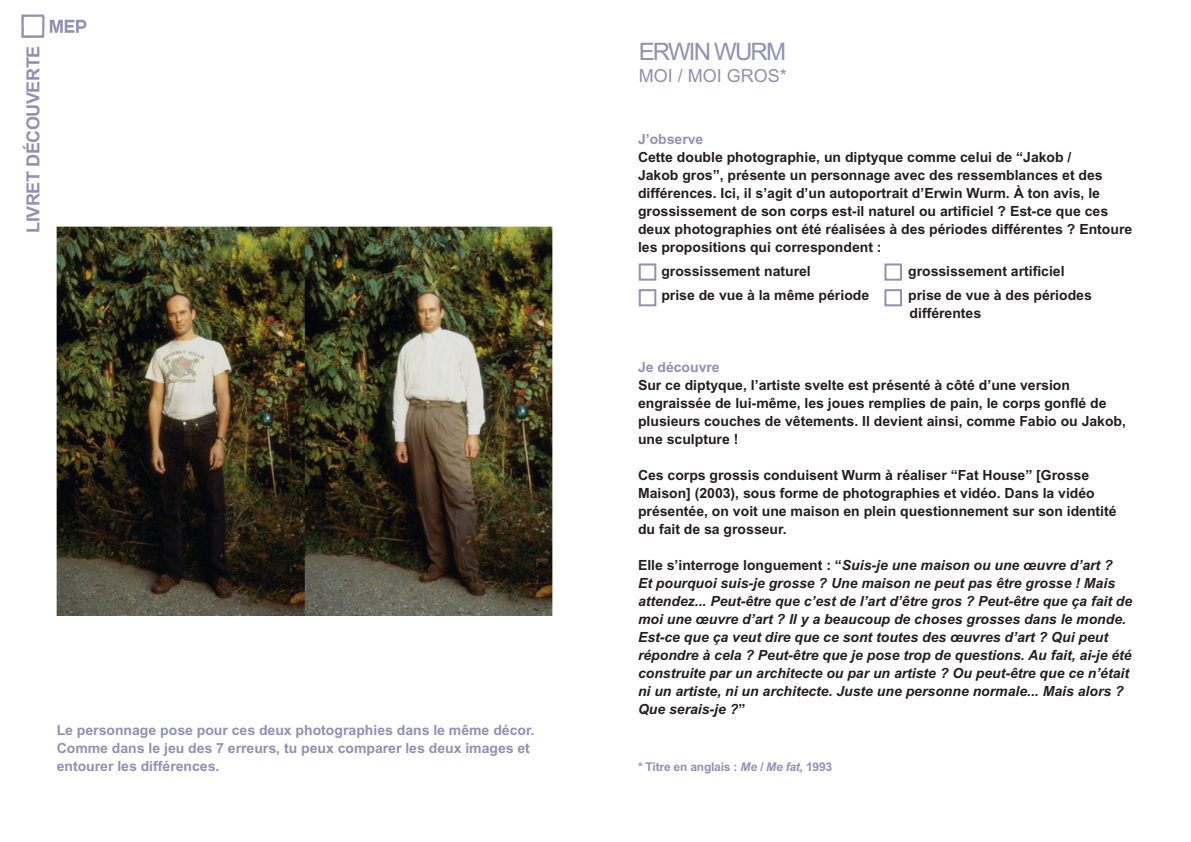
<style>
.page{position:relative;width:1191px;height:842px;background:#fff}
.page>*{position:absolute;margin:0;border:0;box-sizing:border-box;transform-origin:0 0}
.t1{font:24px "Arial MT Std";letter-spacing:-.075em;color:#938fb6}
.t2{font:700 18px "Arial MT Std";letter-spacing:-.025em;color:#938fb6}
.t3{font:18px "Arial MT Std";color:#938fb6}
.t4{font:700 14px/18px "Arial MT Std";color:#231f20}
.t5{font:italic 700 14px/18px "Arial MT Std";color:#231f20}
.t6{font:700 14px/18px "Arial MT Std";color:#938fb6}
.t7{font:700 12px "Arial MT Std";letter-spacing:-.015em;color:#938fb6}
.s1{font-style:normal}
.s2{font-style:italic}
</style>
<div class="page">
<svg style="left:21px;top:14px;width:65px;height:24px"></svg>
<div style="left:884px;top:263px;width:18px;height:18px;border:2px solid #938fb6"></div>
<div style="left:639px;top:263px;width:17px;height:18px;border:2px solid #938fb6"></div>
<img style="left:57px;top:226px;width:496px;height:390px">
<div style="left:884px;top:289px;width:18px;height:17px;border:2px solid #938fb6"></div>
<div style="left:639px;top:289px;width:17px;height:17px;border:2px solid #938fb6"></div>
<p class="t2" style="left:22px;top:233px;width:188px;rotate:-90deg">LIVRET DÉCOUVERTE</p>
<p class="t6" style="left:57px;top:721px;width:479px">Le personnage pose pour ces deux photographies dans le même décor.</p>
<p class="t6" style="left:57px;top:739px;width:475px">Comme dans le jeu des 7 erreurs, tu peux comparer les deux images et entourer les différences.</p>
<p class="t1" style="left:639px;top:38px;width:149px">ERWIN WURM</p>
<p class="t3" style="left:639px;top:65px;width:150px">MOI / MOI GROS*</p>
<p class="t6" style="left:638px;top:130px;width:67px">J’observe</p>
<p class="t4" style="left:638px;top:148px;width:496px">Cette double photographie, un diptyque comme celui de “Jakob /<br>Jakob gros”, présente un personnage avec des ressemblances et des différences. Ici, il s’agit d’un autoportrait d’Erwin Wurm. À ton avis, le grossissement de son corps est-il naturel ou artificiel ? Est-ce que ces deux photographies ont été réalisées à des périodes différentes ? Entoure les propositions qui correspondent :</p>
<p class="t4" style="left:661px;top:262px;width:151px">grossissement naturel</p>
<p class="t4" style="left:908px;top:262px;width:158px">grossissement artificiel</p>
<p class="t4" style="left:661px;top:286px;width:209px">prise de vue à la même période</p>
<p class="t4" style="left:908px;top:286px;width:185px">prise de vue à des périodes différentes</p>
<p class="t6" style="left:638px;top:358px;width:83px">Je découvre</p>
<p class="t4" style="left:638px;top:376px;width:489px">Sur ce diptyque, l’artiste svelte est présenté à côté d’une version engraissée de lui-même, les joues remplies de pain, le corps gonflé de plusieurs couches de vêtements. Il devient ainsi, comme Fabio ou Jakob, une sculpture !</p>
<p class="t4" style="left:638px;top:466px;width:480px">Ces corps grossis conduisent Wurm à réaliser “Fat House” [Grosse Maison] (2003), sous forme de photographies et vidéo. Dans la vidéo présentée, on voit une maison en plein questionnement sur son identité du fait de sa grosseur.</p>
<p class="t5" style="left:638px;top:556px;width:476px"><span class="s1">Elle s’interroge longuement : “</span>Suis-je une maison ou une œuvre d’art ?</p>
<p class="t5" style="left:638px;top:574px;width:496px">Et pourquoi suis-je grosse ? Une maison ne peut pas être grosse ! Mais attendez... Peut-être que c’est de l’art d’être gros ? Peut-être que ça fait de moi une œuvre d’art ? Il y a beaucoup de choses grosses dans le monde.<br>Est-ce que ça veut dire que ce sont toutes des œuvres d’art ? Qui peut répondre à cela ? Peut-être que je pose trop de questions. Au fait, ai-je été construite par un architecte ou par un artiste ? Ou peut-être que ce n’était ni un artiste, ni un architecte. Juste une personne normale... Mais alors ?<br>Que serais-je ?<span class="s1">”</span></p>
<p class="t7" style="left:638px;top:760px;width:196px">* Titre en anglais : <span class="s2">Me / Me fat,</span> 1993</p>
</div>
